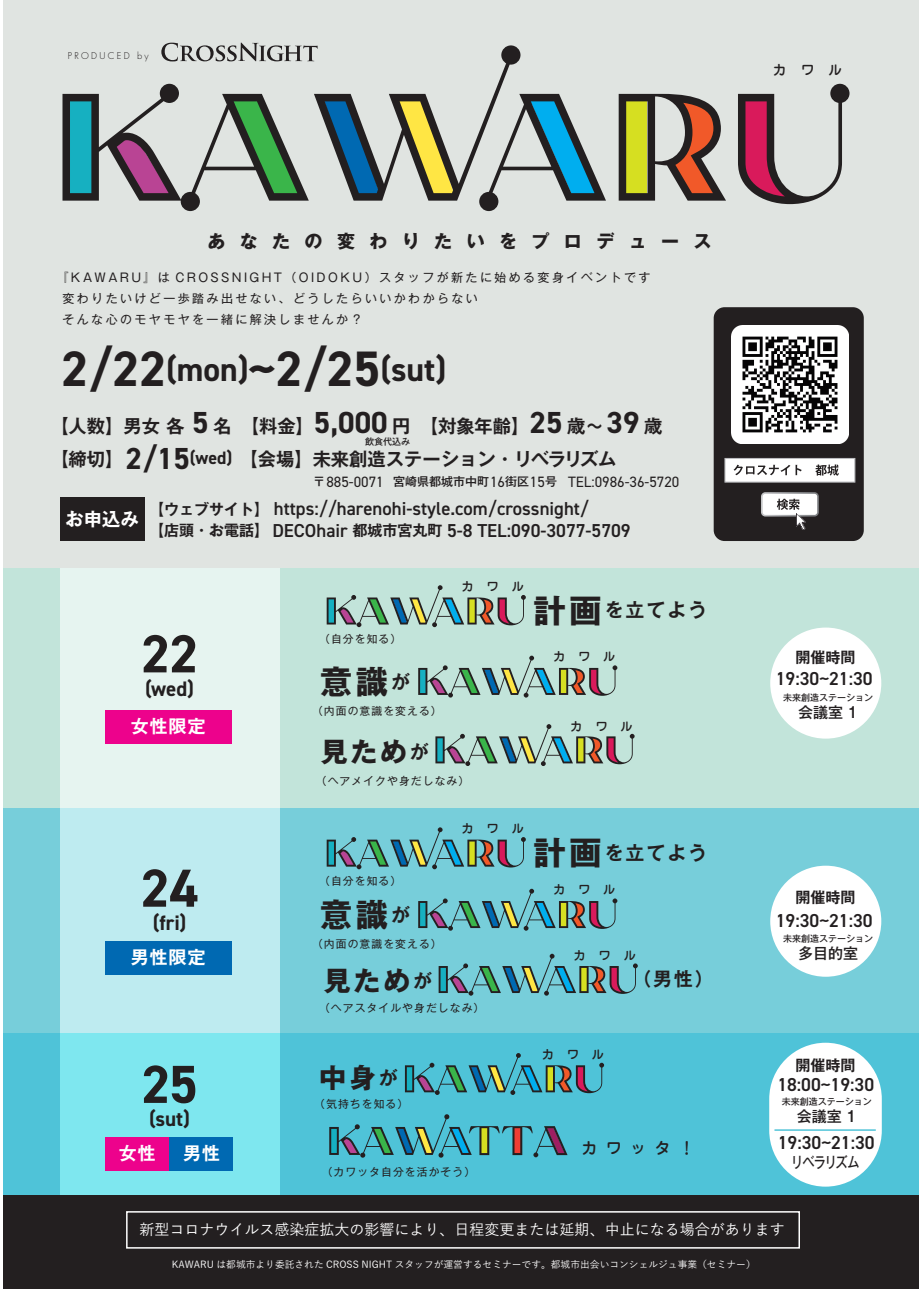
<style>
.page{position:relative;width:919px;height:1289px;background:#fff}
.page>*{position:absolute;margin:0;border:0;box-sizing:border-box;transform-origin:0 0}
.t1{font:700 53.7px "DIN2014";color:#231f20}
.t2{font:700 33.45px "DIN2014";color:#231f20}
.t3{font:700 32.4px "Gothic MB101 Pr 5";color:#231f20}
.t4{font:700 27px "Gothic MB101 Pr 5";letter-spacing:.1em;color:#231f20}
.t5{font:700 21px "DIN2014";letter-spacing:-.005em;color:#231f20}
.t6{font:700 18.9px "Gothic MB101 Pr 5 De";letter-spacing:.1em;color:#231f20}
.t7{font:600 18.75px/21.9px "DIN2014";color:#231f20}
.t8{font:700 18.3px/32.4px "Gothic MB101 Pr 5 De";color:#231f20}
.t9{font:700 18.3px "Gothic MB101 Pr 5 De";color:#fff}
.t10{font:700 18px "Gothic MB101 Pr 5";letter-spacing:.8em;color:#231f20}
.t11{font:700 18px "Gothic MB101 Pr 5 De";letter-spacing:.05em;color:#fff}
.t12{font:500 16.2px "Jun 34";color:#231f20}
.t13{font:500 15px "Yu Go";color:#fff}
.t14{font:15px "DIN2014";color:#231f20}
.t15{font:700 15px/21px "Gothic MB101 Pr 5 De";color:#231f20}
.t16{font:500 15px "Gothic MB101 Pr 5";color:#231f20}
.t17{font:500 15px "Gothic MB101 Pr 5";color:#231f20;scale:.8 1}
.t18{font:500 13.95px "Jun 34";color:#231f20}
.t19{font:500 12.6px "Jun 34";letter-spacing:1em;color:#231f20}
.t20{font:12px/21px "Gothic MB101 Pr 5";letter-spacing:.2em;color:#231f20}
.t21{font:500 12px "Gothic MB101 Pr 5";color:#231f20}
.t22{font:10.8px "Gothic MB101 Pr 5";letter-spacing:.1em;color:#231f20}
.t23{font:500 9.75px "Yu Go";color:#fff}
.t24{font:300 9.15px "Futura Std";letter-spacing:.25em;color:#231f20}
.t25{font:500 9px "Gothic MB101 Pr 5";color:#231f20}
.s1{font-size:49.95px}
.s2{font-family:"DIN2014";font-size:30.45px}
.s3{font-family:"DIN2014";font-size:18px}
.s4{font-family:"Gothic MB101 Pr 5 De";font-weight:700;font-size:15px}
.s5{font-family:"Gothic MB101 Pr 5 De";font-size:18.9px}
.s6{font-family:"Gothic MB101 Pr 5";font-size:32.4px}
</style>
<div class="page">
<div style="left:4px;top:0;width:914px;height:1288px;background:#e0e4e1"></div>
<div style="left:4px;top:1032px;width:914px;height:105px;background:#4fc3d8"></div>
<div style="left:4px;top:1092px;width:914px;height:104px;background:#4fc3d8"></div>
<div style="left:4px;top:807px;width:914px;height:105px;background:#77ceda"></div>
<div style="left:4px;top:897px;width:914px;height:135px;background:#77ceda"></div>
<div style="left:4px;top:568px;width:914px;height:105px;background:#c2e4da"></div>
<div style="left:4px;top:673px;width:914px;height:135px;background:#c2e4da"></div>
<svg style="left:60px;top:568px;width:219px;height:627px;background:#bdecef"></svg>
<div style="left:4px;top:1195px;width:914px;height:93px;background:#231f20"></div>
<div style="left:126px;top:1211px;width:674px;height:37px;border:2px solid #fff"></div>
<svg style="left:618px;top:94px;width:108px;height:107px"></svg>
<svg style="left:738px;top:94px;width:104px;height:110px"></svg>
<svg style="left:62px;top:43px;width:544px;height:158px"></svg>
<div style="left:830px;top:84px;width:19px;height:19px;background:#231f20;border-radius:50%"></div>
<div style="left:160px;top:84px;width:19px;height:19px;background:#231f20;border-radius:50%"></div>
<div style="left:501px;top:45px;width:19px;height:20px;background:#231f20;border-radius:50%"></div>
<div style="left:479px;top:192px;width:19px;height:19px;background:#231f20;border-radius:50%"></div>
<div style="left:181px;top:192px;width:19px;height:19px;background:#231f20;border-radius:50%"></div>
<div style="left:713px;top:307px;width:150px;height:234px;background:#231f20;border-radius:11px"></div>
<div style="left:724px;top:458px;width:131px;height:24px;background:#fff;border:1px solid #bcbdc0"></div>
<svg style="left:733px;top:464px;width:68px;height:11px"></svg>
<svg style="left:815px;top:464px;width:23px;height:11px"></svg>
<svg style="left:761px;top:492px;width:57px;height:24px"></svg>
<img style="left:796px;top:513px;width:9px;height:16px">
<img style="left:731px;top:326px;width:117px;height:117px">
<svg style="left:418px;top:888px;width:199px;height:42px"></svg>
<svg style="left:418px;top:655px;width:199px;height:42px"></svg>
<svg style="left:435px;top:724px;width:199px;height:42px"></svg>
<svg style="left:326px;top:585px;width:200px;height:42px"></svg>
<svg style="left:326px;top:827px;width:200px;height:42px"></svg>
<svg style="left:438px;top:953px;width:199px;height:42px"></svg>
<svg style="left:405px;top:1053px;width:199px;height:41px"></svg>
<svg style="left:329px;top:1114px;width:238px;height:43px"></svg>
<div style="left:60px;top:497px;width:84px;height:44px;background:#231f20"></div>
<div style="left:105px;top:710px;width:126px;height:33px;background:#ed028c"></div>
<div style="left:105px;top:941px;width:126px;height:33px;background:#0069b2"></div>
<div style="left:105px;top:1137px;width:63px;height:33px;background:#ed028c"></div>
<div style="left:170px;top:1137px;width:63px;height:33px;background:#0069b2"></div>
<div style="left:770px;top:627px;width:111px;height:111px;background:#fff;border-radius:50%"></div>
<div style="left:770px;top:865px;width:111px;height:111px;background:#fff;border-radius:50%"></div>
<div style="left:769px;top:1042px;width:112px;height:144px;background:#fff;border-radius:56px"></div>
<hr style="left:774px;top:1129px;width:101px;height:1px;background:#4fc3d8">
<p class="t24" style="left:68px;top:50px;width:82px">PRODUCED by</p>
<p class="t10" style="left:207px;top:226px;width:505px">あなたの変わりたいをプロデュース</p>
<p class="t20" style="left:62px;top:266px;width:589px;text-indent:-6px">『KAWARU』は CROSSNIGHT（OIDOKU）スタッフが新たに始める変身イベントです変わりたいけど一歩踏み出せない、どうしたらいいかわからない<br>そんな心のモヤモヤを一緒に解決しませんか？</p>
<h2 class="t2" style="left:61px;top:347px;width:386px"><span class="s1">2/22</span>(mon)<span class="s1">~2/25</span>(sut)</h2>
<p class="t8" style="left:50px;top:409px;width:613px">【人数】男女 各 <span class="s2">5</span> 名　【料金】<span class="s2">5,000</span> 円　【対象年齢】<span class="s2">25</span> 歳～ <span class="s2">39</span> 歳【締切】　　　　</p>
<p class="t25" style="left:365px;top:433px;width:46px">飲食代込み</p>
<p class="t8" style="left:126px;top:441px;width:492px"><span class="s2">2/15</span><span class="s3">(wed)</span> 【会場】未来創造ステーション・リベラリズム</p>
<p class="t21" style="left:313px;top:471px;width:269px">〒　　　　　 宮崎県都城市中町　 街区 　号　　</p>
<p class="t14" style="left:326px;top:472px;width:59px">885-0071</p>
<p class="t14" style="left:490px;top:472px;width:16px">16</p>
<p class="t14" style="left:530px;top:472px;width:16px">15</p>
<p class="t14" style="left:568px;top:472px;width:113px">TEL:0986-36-5720</p>
<p class="t9" style="left:65px;top:504px;width:75px">お申込み</p>
<p class="t7" style="left:272px;top:497px;width:360px">https://harenohi-style.com/crossnight/<br>DECOhair <span class="s4">都城市宮丸町</span> 5-8 TEL:090-3077-5709</p>
<p class="t15" style="left:149px;top:497px;width:121px">【ウェブサイト】【店頭・お電話】</p>
<h1 class="t1" style="left:141px;top:618px;width:59px">22</h1>
<p class="t5" style="left:145px;top:674px;width:50px">(wed)</p>
<p class="t11" style="left:131px;top:711px;width:76px">女性限定</p>
<h1 class="t1" style="left:140px;top:852px;width:60px">24</h1>
<p class="t5" style="left:153px;top:908px;width:35px">(fri)</p>
<p class="t11" style="left:131px;top:942px;width:76px">男性限定</p>
<h1 class="t1" style="left:141px;top:1048px;width:58px">25</h1>
<p class="t5" style="left:149px;top:1105px;width:42px">(sut)</p>
<p class="t11" style="left:119px;top:1138px;width:38px">女性</p>
<p class="t11" style="left:183px;top:1138px;width:38px">男性</p>
<p class="t22" style="left:319px;top:630px;width:84px">（自分を知る）</p>
<h3 class="t3" style="left:320px;top:654px;width:92px">意識<sup>が</sup></h3>
<p class="t22" style="left:312px;top:701px;width:131px">（内面の意識を変える）</p>
<h3 class="t4" style="left:321px;top:729px;width:109px">見ため<span class="s5">が</span></h3>
<p class="t19" style="left:461px;top:577px;width:64px">カワル</p>
<p class="t22" style="left:316px;top:771px;width:155px">（ヘアメイクや身だしなみ）</p>
<p class="t6" style="left:533px;top:594px;width:175px"><span class="s6">計画</span>を立てよう</p>
<p class="t19" style="left:553px;top:648px;width:64px">カワル</p>
<p class="t19" style="left:570px;top:718px;width:64px">カワル</p>
<p class="t22" style="left:319px;top:872px;width:84px">（自分を知る）</p>
<h3 class="t3" style="left:320px;top:887px;width:92px">意識<sup>が</sup></h3>
<p class="t22" style="left:312px;top:934px;width:131px">（内面の意識を変える）</p>
<p class="t19" style="left:461px;top:819px;width:64px">カワル</p>
<p class="t6" style="left:533px;top:836px;width:175px"><span class="s6">計画</span>を立てよう</p>
<p class="t19" style="left:553px;top:881px;width:64px">カワル</p>
<p class="t19" style="left:573px;top:946px;width:64px">カワル</p>
<h3 class="t4" style="left:324px;top:958px;width:109px">見ため<span class="s5">が</span></h3>
<p class="t6" style="left:632px;top:963px;width:83px">（男性）</p>
<p class="t22" style="left:319px;top:998px;width:167px">（ヘアスタイルや身だしなみ）</p>
<p class="t19" style="left:541px;top:1045px;width:64px">カワル</p>
<h3 class="t4" style="left:319px;top:1054px;width:80px">中身<span class="s5">が</span></h3>
<p class="t22" style="left:314px;top:1095px;width:95px">（気持ちを知る）</p>
<p class="t12" style="left:581px;top:1136px;width:115px">カワッタ！</p>
<p class="t22" style="left:322px;top:1162px;width:155px">（カワッタ自分を活かそう）</p>
<p class="t18" style="left:772px;top:60px;width:71px">カワル</p>
<p class="t15" style="left:795px;top:646px;width:61px">開催時間</p>
<p class="t7" style="left:775px;top:667px;width:98px">19:30~21:30</p>
<p class="t25" style="left:783px;top:689px;width:91px">未来創造ステーション</p>
<p class="t16" style="left:798px;top:699px;width:62px">会議室 1</p>
<p class="t15" style="left:795px;top:885px;width:61px">開催時間</p>
<p class="t7" style="left:775px;top:908px;width:98px">19:30~21:30</p>
<p class="t25" style="left:783px;top:930px;width:91px">未来創造ステーション</p>
<p class="t16" style="left:798px;top:940px;width:61px">多目的室</p>
<p class="t15" style="left:795px;top:1053px;width:61px">開催時間</p>
<p class="t7" style="left:777px;top:1073px;width:98px">18:00~19:30</p>
<p class="t25" style="left:781px;top:1093px;width:91px">未来創造ステーション</p>
<p class="t16" style="left:796px;top:1103px;width:62px">会議室 1</p>
<p class="t17" style="left:791px;top:1149px;width:87px">リベラリズム</p>
<p class="t7" style="left:777px;top:1131px;width:98px">19:30~21:30</p>
<p class="t13" style="left:139px;top:1215px;width:647px">新型コロナウイルス感染症拡大の影響により、日程変更または延期、中止になる場合があります</p>
<p class="t23" style="left:172px;top:1255px;width:585px">KAWARU は都城市より委託された CROSS NIGHT スタッフが運営するセミナーです。都城市出会いコンシェルジュ事業（セミナー）</p>
</div>
